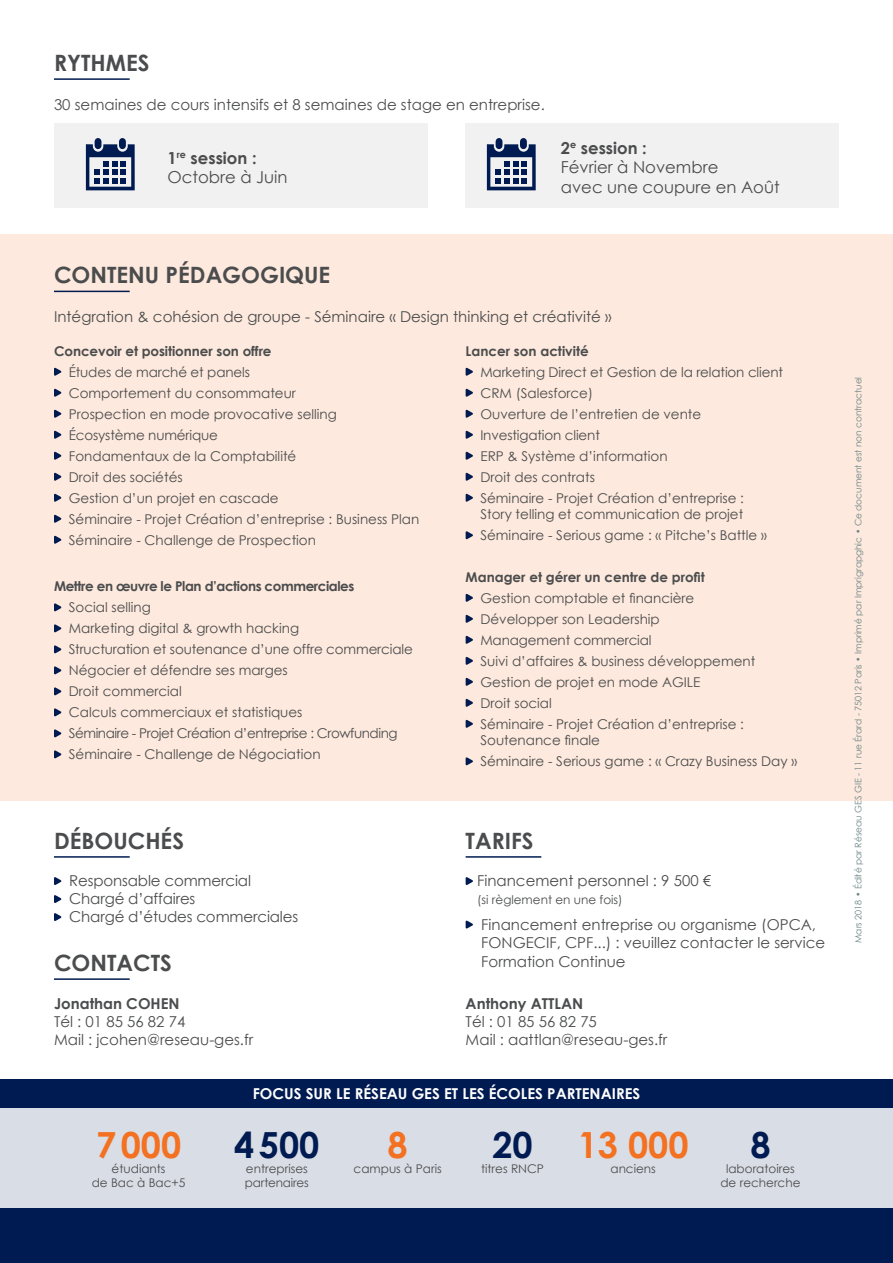
<style>
.page{position:relative;width:893px;height:1263px;background:#fff}
.page>*{position:absolute;margin:0;border:0;box-sizing:border-box;transform-origin:0 0}
.Nom_Etudiant_Parole{font:700 36px "Century Gothic";color:#f37121}
.Nom_Etudiant_Parole-2{font:700 36px "Century Gothic";color:#001b51}
.t1{font:700 22.5px "Century Gothic";color:#4b4c4d}
.t2{font:16.5px/19.8px "Century Gothic";color:#4b4c4d}
.t3{font:700 16.5px "Century Gothic";color:#4b4c4d}
.t4{font:15px/18px "Century Gothic";color:#4b4c4d}
.H3_Blanc_Cap{font:700 15px "Century Gothic";color:#fff}
.t5{font:700 15px "Century Gothic";color:#4b4c4d}
.t6{font:13.5px/16.5px "Century Gothic";color:#4b4c4d}
.t7{font:700 13.5px/21px "Century Gothic";letter-spacing:-.005em;color:#4b4c4d;text-align:center}
.t8{font:13.5px/21px "Century Gothic";letter-spacing:-.035em;color:#4b4c4d}
.t9{font:700 13.5px/21px "Century Gothic";letter-spacing:-.03em;color:#4b4c4d}
.TEXTE_COURANT{font:12px/14.4px "Century Gothic";color:#4b4c4d}
.t10{font:9px "Century Gothic";color:#6c8486}
.s1{font-weight:400}
.s2{font-weight:700}
</style>
<div class="page">
<div style="left:54px;top:123px;width:373px;height:85px;background:#f2f1f1"></div>
<div style="left:466px;top:123px;width:373px;height:85px;background:#f2f1f1"></div>
<div style="left:0;top:235px;width:893px;height:566px;background:#fde9dd"></div>
<div style="left:0;top:1108px;width:893px;height:101px;background:#d9dde5"></div>
<div style="left:0;top:1079px;width:893px;height:29px;background:#001b51"></div>
<div style="left:0;top:1209px;width:893px;height:54px;background:#001b51"></div>
<hr style="left:54px;top:78px;width:76px;height:2px;background:#001b51">
<hr style="left:54px;top:978px;width:76px;height:2px;background:#001b51">
<hr style="left:54px;top:291px;width:76px;height:1px;background:#001b51">
<div style="left:119px;top:138px;width:7px;height:11px;background:#001b51;border-radius:4px"></div>
<div style="left:95px;top:138px;width:6px;height:11px;background:#001b51;border-radius:4px"></div>
<svg style="left:86px;top:144px;width:49px;height:46px"></svg>
<div style="left:520px;top:138px;width:7px;height:11px;background:#001b51;border-radius:4px"></div>
<div style="left:496px;top:138px;width:6px;height:11px;background:#001b51;border-radius:4px"></div>
<svg style="left:487px;top:144px;width:49px;height:46px"></svg>
<svg style="left:54px;top:367px;width:8px;height:9px"></svg>
<svg style="left:54px;top:388px;width:8px;height:9px"></svg>
<svg style="left:54px;top:409px;width:8px;height:9px"></svg>
<svg style="left:54px;top:430px;width:8px;height:9px"></svg>
<svg style="left:54px;top:451px;width:8px;height:9px"></svg>
<svg style="left:54px;top:472px;width:8px;height:9px"></svg>
<svg style="left:54px;top:493px;width:8px;height:9px"></svg>
<svg style="left:54px;top:514px;width:8px;height:9px"></svg>
<svg style="left:54px;top:535px;width:8px;height:9px"></svg>
<svg style="left:54px;top:603px;width:8px;height:9px"></svg>
<svg style="left:54px;top:624px;width:8px;height:9px"></svg>
<svg style="left:54px;top:645px;width:8px;height:9px"></svg>
<svg style="left:54px;top:666px;width:8px;height:9px"></svg>
<svg style="left:54px;top:687px;width:8px;height:9px"></svg>
<svg style="left:54px;top:708px;width:8px;height:9px"></svg>
<svg style="left:54px;top:729px;width:8px;height:9px"></svg>
<svg style="left:54px;top:750px;width:8px;height:9px"></svg>
<svg style="left:466px;top:367px;width:7px;height:9px"></svg>
<svg style="left:466px;top:388px;width:7px;height:9px"></svg>
<svg style="left:466px;top:409px;width:7px;height:9px"></svg>
<svg style="left:466px;top:430px;width:7px;height:9px"></svg>
<svg style="left:466px;top:451px;width:7px;height:9px"></svg>
<svg style="left:466px;top:472px;width:7px;height:9px"></svg>
<svg style="left:466px;top:493px;width:7px;height:9px"></svg>
<svg style="left:466px;top:531px;width:7px;height:8px"></svg>
<svg style="left:466px;top:593px;width:7px;height:9px"></svg>
<svg style="left:466px;top:614px;width:7px;height:9px"></svg>
<svg style="left:466px;top:635px;width:7px;height:9px"></svg>
<svg style="left:466px;top:656px;width:7px;height:9px"></svg>
<svg style="left:466px;top:677px;width:7px;height:9px"></svg>
<svg style="left:466px;top:698px;width:7px;height:9px"></svg>
<svg style="left:466px;top:719px;width:7px;height:9px"></svg>
<svg style="left:466px;top:757px;width:7px;height:9px"></svg>
<svg style="left:466px;top:877px;width:7px;height:8px"></svg>
<svg style="left:466px;top:920px;width:7px;height:9px"></svg>
<hr style="left:466px;top:856px;width:75px;height:2px;background:#001b51">
<svg style="left:54px;top:877px;width:8px;height:8px"></svg>
<svg style="left:54px;top:895px;width:8px;height:8px"></svg>
<svg style="left:54px;top:913px;width:8px;height:8px"></svg>
<hr style="left:54px;top:856px;width:76px;height:2px;background:#001b51">
<p class="t1" style="left:54px;top:46px;width:97px">RYTHMES</p>
<p class="t4" style="left:54px;top:95px;width:492px">30 semaines de cours intensifs et 8 semaines de stage en entreprise.</p>
<p class="t3" style="left:168px;top:145px;width:91px">1<sup>re</sup> session :</p>
<p class="t2" style="left:168px;top:167px;width:122px">Octobre à Juin</p>
<p class="t3" style="left:561px;top:135px;width:88px">2<sup>e</sup> session :</p>
<p class="t2" style="left:561px;top:157px;width:220px">Février à Novembre<br>avec une coupure en Août</p>
<p class="t1" style="left:54px;top:258px;width:278px">CONTENU PÉDAGOGIQUE</p>
<p class="t4" style="left:54px;top:307px;width:559px">Intégration &amp; cohésion de groupe - Séminaire « Design thinking et créativité »</p>
<p class="t7" style="left:54px;top:340px;width:219px">Concevoir et positionner son offre<br><span class="s1">Études de marché et panels</span></p>
<p class="t6" style="left:69px;top:384px;width:229px">Comportement du consommateur</p>
<p class="t6" style="left:69px;top:405px;width:270px">Prospection en mode provocative selling</p>
<p class="t6" style="left:69px;top:426px;width:151px">Écosystème numérique</p>
<p class="t6" style="left:69px;top:447px;width:229px">Fondamentaux de la Comptabilité</p>
<p class="t6" style="left:69px;top:468px;width:115px">Droit des sociétés</p>
<p class="t6" style="left:69px;top:489px;width:211px">Gestion d’un projet en cascade</p>
<p class="t6" style="left:69px;top:510px;width:352px">Séminaire - Projet Création d’entreprise : Business Plan</p>
<p class="t6" style="left:69px;top:531px;width:249px">Séminaire - Challenge de Prospection</p>
<p class="t9" style="left:69px;top:575px;width:287px;text-indent:-15px">Mettre en œuvre le Plan d’actions commerciales<br><span class="s1">Social selling</span></p>
<p class="t6" style="left:69px;top:620px;width:232px">Marketing digital &amp; growth hacking</p>
<p class="t6" style="left:69px;top:641px;width:346px">Structuration et soutenance d’une offre commerciale</p>
<p class="t6" style="left:69px;top:662px;width:220px">Négocier et défendre ses marges</p>
<p class="t6" style="left:69px;top:683px;width:115px">Droit commercial</p>
<p class="t6" style="left:69px;top:704px;width:235px">Calculs commerciaux et statistiques</p>
<p class="t8" style="left:69px;top:723px;width:330px">Séminaire - Projet Création d’entreprise : Crowfunding<br>Séminaire - Challenge de Négociation</p>
<p class="t6" style="left:480px;top:340px;width:304px;line-height:21px;text-indent:-15px"><span class="s2">Lancer son activité<br></span>Marketing Direct et Gestion de la relation client</p>
<p class="t6" style="left:480px;top:384px;width:114px">CRM (Salesforce)</p>
<p class="t6" style="left:480px;top:405px;width:222px">Ouverture de l’entretien de vente</p>
<p class="t6" style="left:480px;top:426px;width:121px">Investigation client</p>
<p class="t6" style="left:480px;top:447px;width:189px">ERP &amp; Système d’information</p>
<p class="t6" style="left:480px;top:468px;width:116px">Droit des contrats</p>
<p class="t6" style="left:480px;top:489px;width:265px">Séminaire - Projet Création d’entreprise :<br>Story telling et communication de projet</p>
<p class="t6" style="left:480px;top:527px;width:288px">Séminaire - Serious game : « Pitche’s Battle »</p>
<p class="t7" style="left:466px;top:566px;width:241px">Manager et gérer un centre de profit</p>
<p class="t6" style="left:480px;top:589px;width:215px">Gestion comptable et financière</p>
<p class="t6" style="left:480px;top:610px;width:181px">Développer son Leadership</p>
<p class="t6" style="left:480px;top:631px;width:173px">Management commercial</p>
<p class="t6" style="left:480px;top:652px;width:276px">Suivi d’affaires &amp; business développement</p>
<p class="t6" style="left:480px;top:673px;width:221px">Gestion de projet en mode AGILE</p>
<p class="t6" style="left:480px;top:694px;width:73px">Droit social</p>
<p class="t6" style="left:480px;top:715px;width:265px">Séminaire - Projet Création d’entreprise :<br>Soutenance finale</p>
<p class="t6" style="left:480px;top:753px;width:318px">Séminaire - Serious game : « Crazy Business Day »</p>
<p class="t1" style="left:54px;top:823px;width:132px">DÉBOUCHÉS</p>
<p class="t4" style="left:69px;top:871px;width:183px">Responsable commercial</p>
<p class="t4" style="left:69px;top:889px;width:128px">Chargé d’affaires</p>
<p class="t4" style="left:69px;top:907px;width:231px">Chargé d’études commerciales</p>
<p class="t1" style="left:54px;top:946px;width:119px">CONTACTS</p>
<p class="t5" style="left:54px;top:992px;width:127px">Jonathan COHEN</p>
<p class="t4" style="left:54px;top:1012px;width:133px">Tél : 01 85 56 82 74</p>
<p class="t4" style="left:54px;top:1030px;width:201px">Mail : jcohen@reseau-ges.fr</p>
<p class="t1" style="left:466px;top:823px;width:69px">TARIFS</p>
<p class="t4" style="left:477px;top:871px;width:235px">Financement personnel : 9 500 €</p>
<p class="TEXTE_COURANT" style="left:477px;top:892px;width:147px">(si règlement en une fois)</p>
<p class="t4" style="left:481px;top:915px;width:345px">Financement entreprise ou organisme (OPCA,<br>FONGECIF, CPF...) : veuillez contacter le service</p>
<p class="t4" style="left:481px;top:952px;width:146px">Formation Continue</p>
<p class="t5" style="left:466px;top:992px;width:119px">Anthony ATTLAN</p>
<p class="t4" style="left:466px;top:1012px;width:133px">Tél : 01 85 56 82 75</p>
<p class="t4" style="left:466px;top:1030px;width:203px">Mail : aattlan@reseau-ges.fr</p>
<p class="Nom_Etudiant_Parole" style="left:96px;top:1117px;width:87px">7000</p>
<p class="TEXTE_COURANT" style="left:112px;top:1161px;width:56px">étudiants</p>
<p class="TEXTE_COURANT" style="left:92px;top:1175px;width:95px">de Bac à Bac+5</p>
<p class="H3_Blanc_Cap" style="left:253px;top:1082px;width:389px">FOCUS SUR LE RÉSEAU GES ET LES ÉCOLES PARTENAIRES</p>
<p class="Nom_Etudiant_Parole-2" style="left:234px;top:1117px;width:87px">4500</p>
<p class="Nom_Etudiant_Parole" style="left:388px;top:1117px;width:22px">8</p>
<p class="Nom_Etudiant_Parole-2" style="left:492px;top:1117px;width:42px">20</p>
<p class="Nom_Etudiant_Parole" style="left:578px;top:1117px;width:112px">13 000</p>
<p class="Nom_Etudiant_Parole-2" style="left:750px;top:1117px;width:22px">8</p>
<p class="TEXTE_COURANT" style="left:245px;top:1161px;width:65px">entreprises partenaires</p>
<p class="TEXTE_COURANT" style="left:354px;top:1161px;width:90px">campus à Paris</p>
<p class="TEXTE_COURANT" style="left:481px;top:1161px;width:64px">titres RNCP</p>
<p class="TEXTE_COURANT" style="left:610px;top:1161px;width:47px">anciens</p>
<p class="TEXTE_COURANT" style="left:726px;top:1161px;width:70px">laboratoires</p>
<p class="TEXTE_COURANT" style="left:720px;top:1175px;width:82px">de recherche</p>
<p class="t10" style="left:852px;top:943px;width:568px;rotate:-90deg">Mars 2018 • Édité par Réseau GES GIE - 11 rue Érard - 75012 Paris • Imprimé par Imprigrapghic • Ce document est non contractuel</p>
</div>
